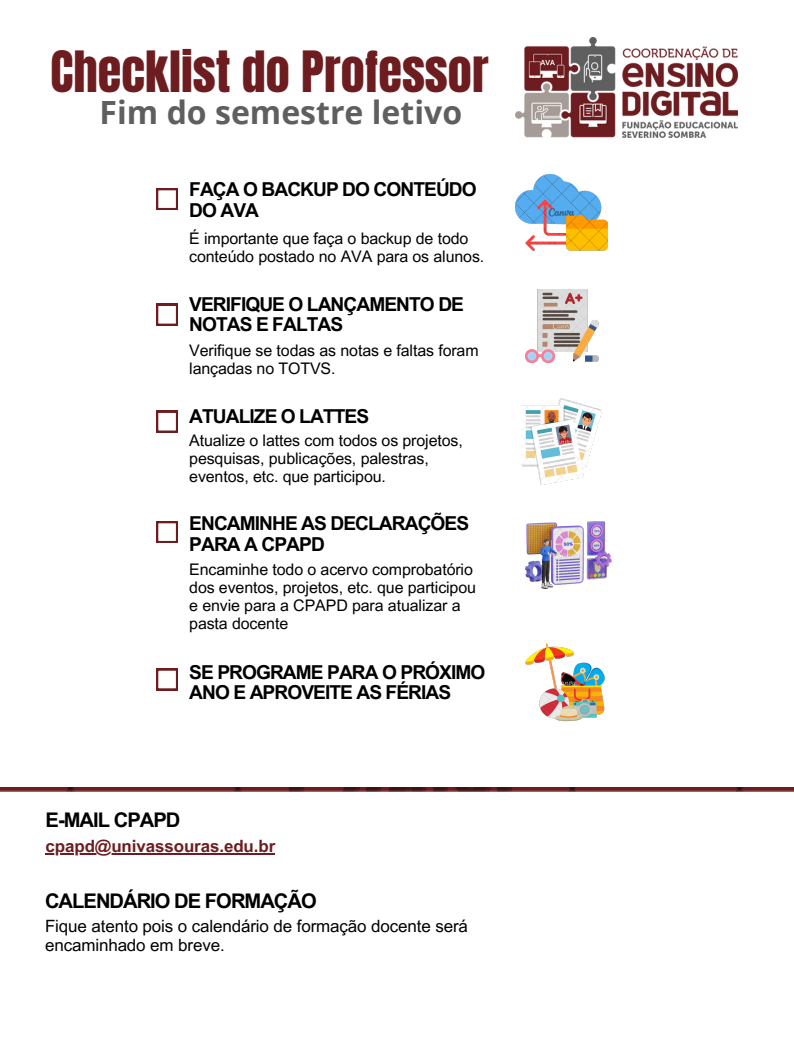
<style>
.page{position:relative;width:794px;height:1049px;background:#fff}
.page>*{position:absolute;margin:0;border:0;box-sizing:border-box;transform-origin:0 0}
.t1{font:48.4px "Anton";color:#6d1d20}
.t2{font:700 32px "Open Sans";color:#5f5f5f}
.t3{font:700 20.2px "Arial MT Pro";letter-spacing:-.05em;color:#000}
.t4{font:700 19.2px/20.2px "Arial MT Pro";letter-spacing:-.05em;color:#000}
.t5{font:16.9px "Arial MT Pro";letter-spacing:-.005em;color:#000}
.t6{font:700 16.9px "Arial MT Pro";letter-spacing:-.005em;color:#6d1d20}
.t7{font:15.9px/18px "Arial MT Pro";letter-spacing:-.005em;color:#000}
</style>
<div class="page">
<img style="left:515px;top:37px;width:222px;height:100px">
<svg style="left:156px;top:188px;width:22px;height:22px"></svg>
<svg style="left:156px;top:410px;width:22px;height:22px"></svg>
<svg style="left:156px;top:521px;width:22px;height:22px"></svg>
<svg style="left:156px;top:668px;width:22px;height:22px"></svg>
<img style="left:0;top:787px;width:794px;height:4px">
<img style="left:515px;top:174px;width:92px;height:76px">
<img style="left:521px;top:399px;width:80px;height:85px">
<img style="left:525px;top:521px;width:86px;height:67px">
<img style="left:525px;top:289px;width:73px;height:73px">
<img style="left:525px;top:643px;width:80px;height:78px">
<hr style="left:46px;top:853px;width:229px;height:1px;background:#6d1d20">
<svg style="left:156px;top:304px;width:22px;height:21px"></svg>
<p class="t1" style="left:51px;top:37px;width:439px">Checklist do Professor</p>
<p class="t2" style="left:100px;top:89px;width:364px">Fim do semestre letivo</p>
<p class="t4" style="left:189px;top:182px;width:289px">FAÇA O BACKUP DO CONTEÚDO<br>DO AVA</p>
<p class="t7" style="left:189px;top:231px;width:296px">É importante que faça o backup de todo conteúdo postado no AVA para os alunos.</p>
<p class="t4" style="left:189px;top:297px;width:276px">VERIFIQUE O LANÇAMENTO DE<br>NOTAS E FALTAS</p>
<p class="t7" style="left:189px;top:343px;width:291px">Verifique se todas as notas e faltas foram lançadas no TOTVS.</p>
<p class="t4" style="left:189px;top:408px;width:181px">ATUALIZE O LATTES</p>
<p class="t7" style="left:189px;top:433px;width:275px">Atualize o lattes com todos os projetos, pesquisas, publicações, palestras, eventos, etc. que participou.</p>
<p class="t4" style="left:189px;top:516px;width:281px">ENCAMINHE AS DECLARAÇÕES<br>PARA A CPAPD</p>
<p class="t7" style="left:189px;top:562px;width:288px">Encaminhe todo o acervo comprobatório dos eventos, projetos, etc. que participou e envie para a CPAPD para atualizar a pasta docente</p>
<p class="t4" style="left:189px;top:664px;width:298px">SE PROGRAME PARA O PRÓXIMO<br>ANO E APROVEITE AS FÉRIAS</p>
<p class="t3" style="left:46px;top:812px;width:136px">E-MAIL CPAPD</p>
<p class="t6" style="left:46px;top:839px;width:231px">cpapd@univassouras.edu.br</p>
<p class="t3" style="left:45px;top:893px;width:273px">CALENDÁRIO DE FORMAÇÃO</p>
<p class="t5" style="left:45px;top:920px;width:424px">Fique atento pois o calendário de formação docente será</p>
<p class="t5" style="left:45px;top:938px;width:181px">encaminhado em breve.</p>
</div>
